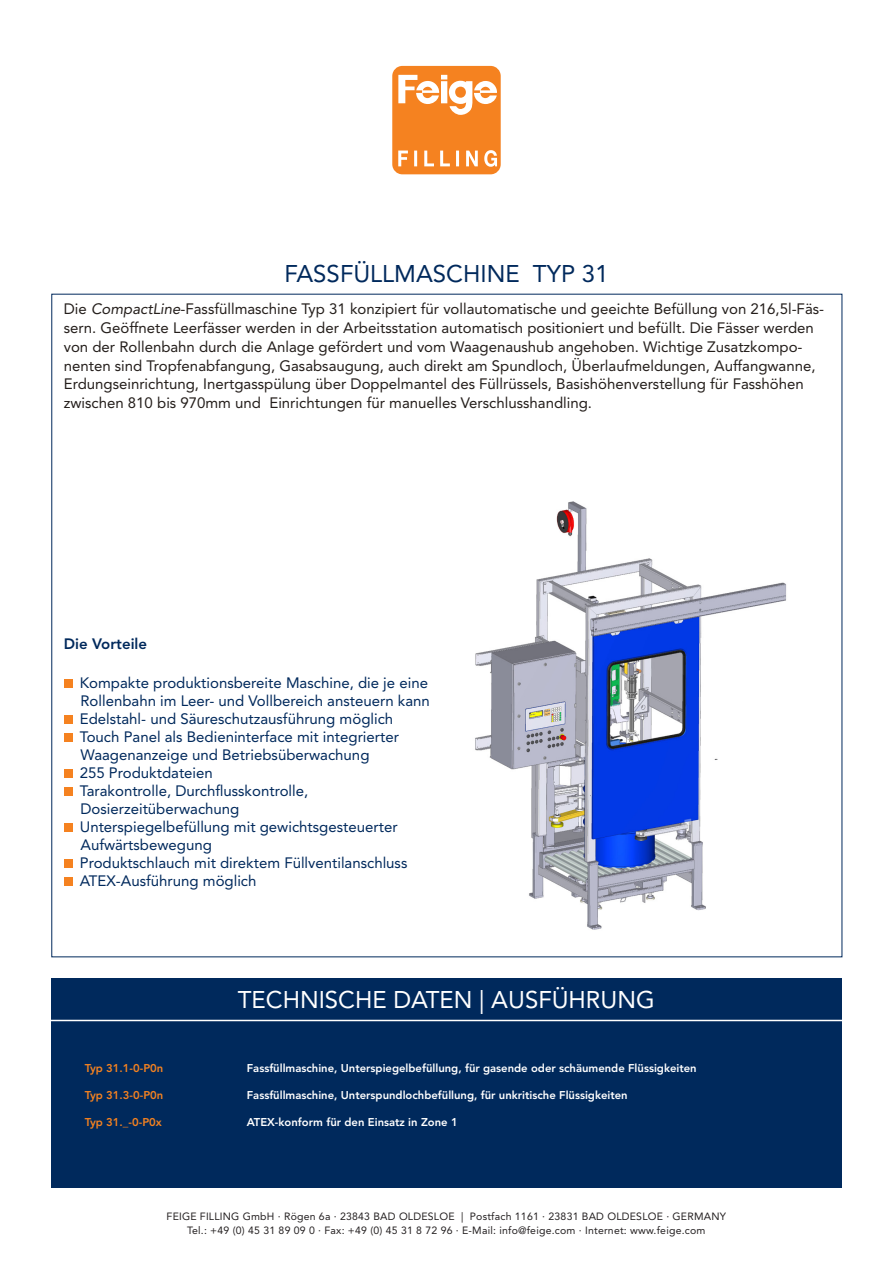
<style>
.page{position:relative;width:893px;height:1263px;background:#fff}
.page>*{position:absolute;margin:0;border:0;box-sizing:border-box;transform-origin:0 0}
.t1{font:24px "Avenir LT";color:#fff}
.t2{font:24px "Avenir LT";color:#00295c}
.t3{font:15px/18.8px "Avenir LT";color:#241e1b}
.t4{font:15px "Avenir LT";color:#00295c}
.t5{font:800 15px "Avenir LT Std";color:#00295c}
.t6{font:800 11.25px "Avenir LT Std";color:#fff}
.t7{font:800 11.25px "Avenir LT Std";color:#f58220}
.t8{font:10.5px "Avenir LT";letter-spacing:.02em;color:#231f20}
.s1{font-family:"Avenir";font-style:italic}
</style>
<div class="page">
<svg style="left:392px;top:66px;width:109px;height:108px"></svg>
<img style="left:475px;top:501px;width:312px;height:429px">
<div style="left:51px;top:978px;width:791px;height:210px;background:#00295c"></div>
<hr style="left:0;top:1020px;width:893px;height:1px;background:#fff">
<div style="left:64px;top:680px;width:8px;height:8px;background:#f58220"></div>
<div style="left:64px;top:716px;width:8px;height:8px;background:#f58220"></div>
<div style="left:64px;top:734px;width:8px;height:8px;background:#f58220"></div>
<div style="left:64px;top:770px;width:8px;height:8px;background:#f58220"></div>
<div style="left:64px;top:788px;width:8px;height:8px;background:#f58220"></div>
<div style="left:64px;top:824px;width:8px;height:8px;background:#f58220"></div>
<div style="left:64px;top:860px;width:8px;height:8px;background:#f58220"></div>
<div style="left:64px;top:878px;width:8px;height:8px;background:#f58220"></div>
<p class="t2" style="left:284px;top:259px;width:326px">FASSFÜLLMASCHINE TYP 31</p>
<p class="t3" style="left:64px;top:300px;width:762px">Die <span class="s1">CompactLine</span>-Fassfüllmaschine Typ 31 konzipiert für vollautomatische und geeichte Befüllung von 216,5l-Fäs&shy;sern. Geöffnete Leerfässer werden in der Arbeitsstation automatisch positioniert und befüllt. Die Fässer werden von der Rollenbahn durch die Anlage gefördert und vom Waagenaushub angehoben. Wichtige Zusatzkompo&shy;nenten sind Tropfenabfangung, Gasabsaugung, auch direkt am Spundloch, Überlaufmeldungen, Auffangwanne, Erdungseinrichtung, Inertgasspülung über Doppelmantel des Füllrüssels, Basishöhenverstellung für Fasshöhen zwischen 810 bis 970mm und Einrichtungen für manuelles Verschlusshandling.</p>
<p class="t5" style="left:64px;top:635px;width:85px">Die Vorteile</p>
<p class="t4" style="left:80px;top:674px;width:350px">Kompakte produktionsbereite Maschine, die je eine</p>
<p class="t4" style="left:80px;top:692px;width:351px">Rollenbahn im Leer- und Vollbereich ansteuern kann</p>
<p class="t4" style="left:80px;top:710px;width:315px">Edelstahl- und Säureschutzausführung möglich</p>
<p class="t4" style="left:80px;top:728px;width:321px">Touch Panel als Bedieninterface mit integrierter</p>
<p class="t4" style="left:80px;top:746px;width:291px">Waagenanzeige und Betriebsüberwachung</p>
<p class="t4" style="left:80px;top:764px;width:135px">255 Produktdateien</p>
<p class="t4" style="left:80px;top:782px;width:230px">Tarakontrolle, Durchflusskontrolle,</p>
<p class="t4" style="left:80px;top:800px;width:160px">Dosierzeitüberwachung</p>
<p class="t4" style="left:80px;top:818px;width:319px">Unterspiegelbefüllung mit gewichtsgesteuerter</p>
<p class="t4" style="left:80px;top:836px;width:133px">Aufwärtsbewegung</p>
<p class="t4" style="left:80px;top:854px;width:329px">Produktschlauch mit direktem Füllventilanschluss</p>
<p class="t4" style="left:80px;top:872px;width:178px">ATEX-Ausführung möglich</p>
<p class="t1" style="left:238px;top:985px;width:419px">TECHNISCHE DATEN | AUSFÜHRUNG</p>
<p class="t7" style="left:85px;top:1061px;width:80px">Typ 31.1-0-P0n</p>
<p class="t6" style="left:247px;top:1061px;width:451px">Fassfüllmaschine, Unterspiegelbefüllung, für gasende oder schäumende Flüssigkeiten</p>
<p class="t7" style="left:85px;top:1088px;width:80px">Typ 31.3-0-P0n</p>
<p class="t6" style="left:247px;top:1088px;width:382px">Fassfüllmaschine, Unterspundlochbefüllung, für unkritische Flüssigkeiten</p>
<p class="t7" style="left:85px;top:1115px;width:79px">Typ 31._-0-P0x</p>
<p class="t6" style="left:247px;top:1115px;width:212px">ATEX-konform für den Einsatz in Zone 1</p>
<p class="t8" style="left:167px;top:1210px;width:561px">FEIGE FILLING GmbH · Rögen 6a · 23843 BAD OLDESLOE | Postfach 1161 · 23831 BAD OLDESLOE · GERMANY</p>
<p class="t8" style="left:187px;top:1224px;width:520px">Tel.: +49 (0) 45 31 89 09 0 · Fax: +49 (0) 45 31 8 72 96 · E-Mail: info@feige.com · Internet: www.feige.com</p>
</div>
